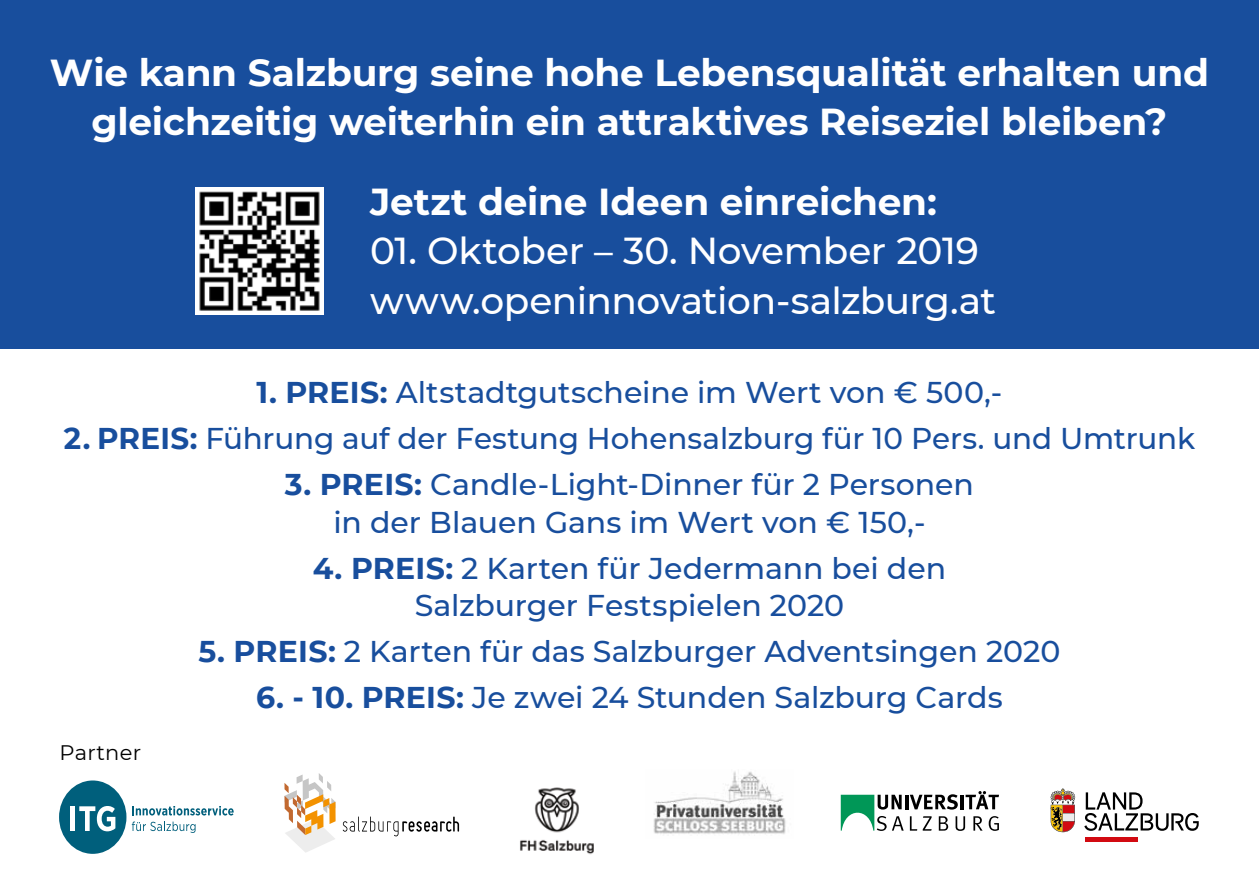
<style>
.page{position:relative;width:1259px;height:893px;background:#fff}
.page>*{position:absolute;margin:0;border:0;box-sizing:border-box;transform-origin:0 0}
.t1{font:700 37.5px/49.5px "Montserrat";letter-spacing:-.005em;color:#fff;text-align:center}
.t2{font:500 37.5px/49.5px "Montserrat";letter-spacing:-.01em;color:#fff}
.t3{font:500 30px/37.5px "Montserrat";letter-spacing:-.005em;color:#184e9d;text-align:center}
.t4{font:21px "Montserrat";letter-spacing:.01em;color:#000}
.s1{font-weight:700}
</style>
<div class="page">
<div style="left:0;top:0;width:1259px;height:349px;background:#184e9d"></div>
<img style="left:196px;top:187px;width:127px;height:128px">
<svg style="left:343px;top:816px;width:116px;height:21px"></svg>
<svg style="left:284px;top:773px;width:51px;height:79px"></svg>
<svg style="left:132px;top:806px;width:102px;height:9px"></svg>
<svg style="left:132px;top:821px;width:63px;height:12px"></svg>
<div style="left:59px;top:780px;width:67px;height:74px;background:#005f7c;border-radius:50%"></div>
<svg style="left:79px;top:806px;width:36px;height:25px"></svg>
<div style="left:70px;top:806px;width:5px;height:25px;background:#fff"></div>
<svg style="left:1050px;top:789px;width:25px;height:43px"></svg>
<div style="left:1085px;top:837px;width:53px;height:5px;background:#d20a11"></div>
<svg style="left:1084px;top:792px;width:114px;height:39px"></svg>
<img style="left:653px;top:771px;width:133px;height:63px">
<img style="left:520px;top:787px;width:74px;height:68px">
<svg style="left:910px;top:816px;width:21px;height:15px"></svg>
<svg style="left:938px;top:816px;width:10px;height:15px"></svg>
<svg style="left:955px;top:816px;width:10px;height:15px"></svg>
<svg style="left:973px;top:816px;width:9px;height:15px"></svg>
<svg style="left:988px;top:816px;width:11px;height:15px"></svg>
<hr style="left:905px;top:795px;width:3px;height:14px;background:#000">
<svg style="left:910px;top:794px;width:47px;height:16px"></svg>
<hr style="left:960px;top:795px;width:3px;height:14px;background:#000">
<svg style="left:965px;top:791px;width:34px;height:18px"></svg>
<svg style="left:840px;top:795px;width:63px;height:36px"></svg>
<p class="t1" style="left:50px;top:46px;width:1160px">Wie kann Salzburg seine hohe Lebensqualität erhalten und gleichzeitig weiterhin ein attraktives Reiseziel bleiben?</p>
<p class="t1" style="left:370px;top:175px;width:568px">Jetzt deine Ideen einreichen:</p>
<p class="t2" style="left:370px;top:225px;width:627px">01. Oktober – 30. November 2019 www.openinnovation-salzburg.at</p>
<p class="t3" style="left:257px;top:373px;width:747px"><span class="s1">1. PREIS:</span> Altstadtgutscheine im Wert von € 500,-</p>
<p class="t3" style="left:64px;top:419px;width:1132px"><span class="s1">2. PREIS:</span> Führung auf der Festung Hohensalzburg für 10 Pers. und Umtrunk</p>
<p class="t3" style="left:285px;top:465px;width:690px"><span class="s1">3. PREIS:</span> Candle-Light-Dinner für 2 Personen in der Blauen Gans im Wert von € 150,-</p>
<p class="t3" style="left:313px;top:548px;width:635px"><span class="s1">4. PREIS:</span> 2 Karten für Jedermann bei den<br>Salzburger Festspielen 2020</p>
<p class="t3" style="left:198px;top:632px;width:863px"><span class="s1">5. PREIS:</span> 2 Karten für das Salzburger Adventsingen 2020</p>
<p class="t3" style="left:256px;top:678px;width:748px"><span class="s1">6. - 10. PREIS:</span> Je zwei 24 Stunden Salzburg Cards</p>
<p class="t4" style="left:60px;top:738px;width:83px">Partner</p>
</div>
